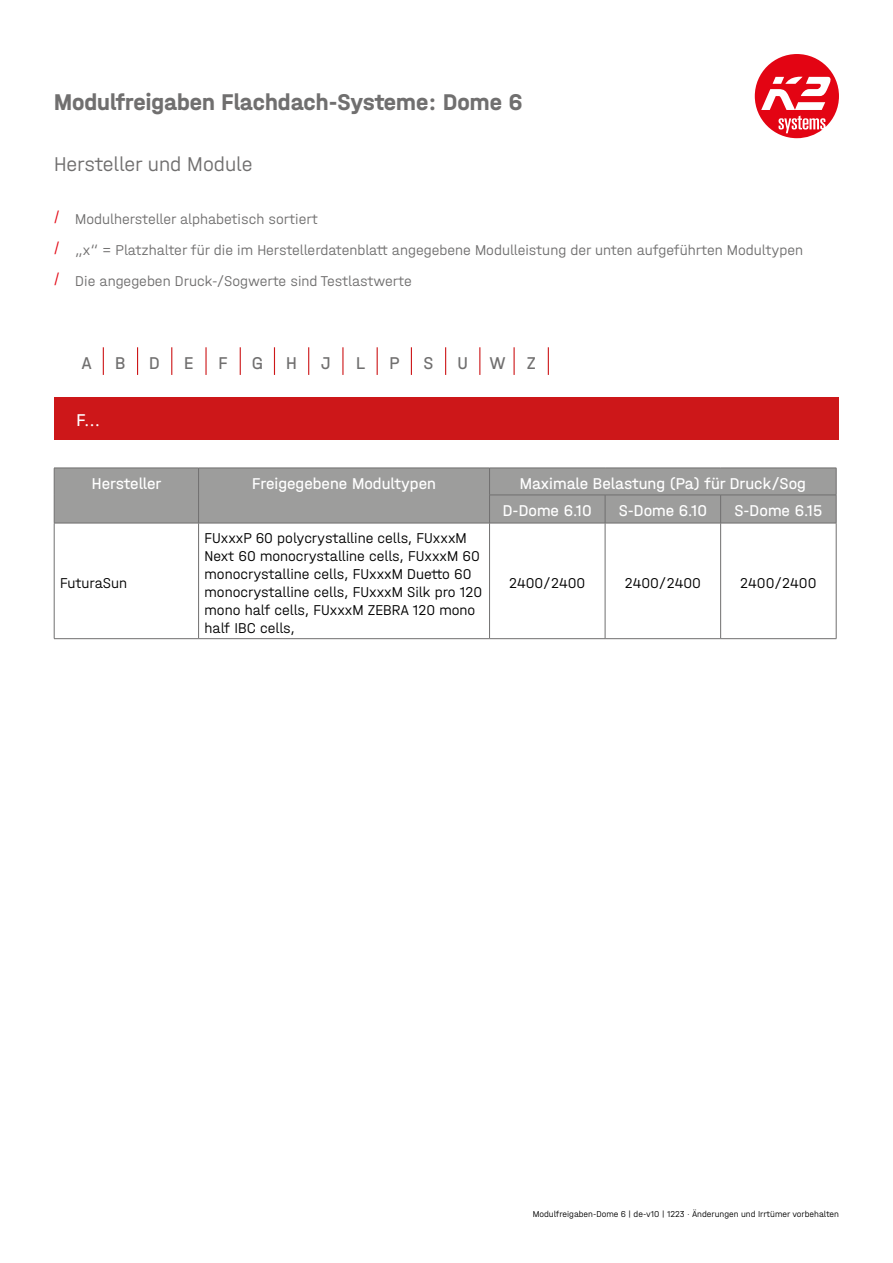
<style>
.page{position:relative;width:893px;height:1263px;background:#fff}
.page>*{position:absolute;margin:0;border:0;box-sizing:border-box;transform-origin:0 0}
.t1{font:24px "K2 Halvar Mittelschrift Bold";color:#706f6f}
.t2{font:21px "K2 Halvar Mittelschrift Light";color:#706f6f}
.t3{font:18px "K2 Halvar Mittelschrift Regular";color:#706f6f}
.t4{font:18px "K2 Halvar Mittelschrift Regular";color:#fff}
.t5{font:16.5px/27px "K2 Halvar Mittelschrift Regular";color:#fff}
.t6{font:15px/18px "K2 Halvar Mittelschrift Light";color:#000}
.t7{font:15px/31px "K2 Halvar Mittelschrift Light";color:#706f6f}
.t8{font:9px "K2 Halvar Mittelschrift Light";color:#000}
</style>
<div class="page">
<div style="left:54px;top:397px;width:785px;height:42px;background:#cd1719"></div>
<svg style="left:755px;top:54px;width:84px;height:84px"></svg>
<svg style="left:103px;top:347px;width:1px;height:28px"></svg>
<svg style="left:137px;top:347px;width:1px;height:28px"></svg>
<svg style="left:171px;top:347px;width:1px;height:28px"></svg>
<hr style="left:205px;top:347px;width:2px;height:28px;background:#cd1719">
<svg style="left:240px;top:347px;width:1px;height:28px"></svg>
<svg style="left:274px;top:347px;width:1px;height:28px"></svg>
<svg style="left:308px;top:347px;width:1px;height:28px"></svg>
<svg style="left:342px;top:347px;width:1px;height:28px"></svg>
<svg style="left:377px;top:347px;width:1px;height:28px"></svg>
<svg style="left:411px;top:347px;width:1px;height:28px"></svg>
<svg style="left:445px;top:347px;width:1px;height:28px"></svg>
<svg style="left:479px;top:347px;width:1px;height:28px"></svg>
<svg style="left:514px;top:347px;width:1px;height:28px"></svg>
<svg style="left:548px;top:347px;width:1px;height:28px"></svg>
<div style="left:54px;top:468px;width:783px;height:55px;background:#9d9d9c"></div>
<hr style="left:54px;top:523px;width:145px;height:1px;background:#706f6f">
<hr style="left:54px;top:523px;width:1px;height:115px;background:#706f6f">
<hr style="left:199px;top:523px;width:291px;height:1px;background:#706f6f">
<hr style="left:198px;top:523px;width:1px;height:115px;background:#706f6f">
<hr style="left:490px;top:523px;width:115px;height:1px;background:#706f6f">
<hr style="left:489px;top:523px;width:1px;height:115px;background:#706f6f">
<hr style="left:605px;top:523px;width:116px;height:1px;background:#706f6f">
<hr style="left:605px;top:523px;width:1px;height:115px;background:#706f6f">
<hr style="left:721px;top:523px;width:115px;height:1px;background:#706f6f">
<hr style="left:720px;top:523px;width:1px;height:115px;background:#706f6f">
<hr style="left:836px;top:523px;width:1px;height:115px;background:#706f6f">
<hr style="left:54px;top:638px;width:145px;height:1px;background:#706f6f">
<hr style="left:199px;top:638px;width:291px;height:1px;background:#706f6f">
<hr style="left:490px;top:638px;width:115px;height:1px;background:#706f6f">
<hr style="left:605px;top:638px;width:116px;height:1px;background:#706f6f">
<hr style="left:721px;top:638px;width:115px;height:1px;background:#706f6f">
<h1 class="t1" style="left:54px;top:87px;width:470px">Modulfreigaben Flachdach-Systeme: Dome 6</h1>
<h2 class="t2" style="left:54px;top:152px;width:200px">Hersteller und Module</h2>
<p class="t7" style="left:54px;top:203px;width:751px"><sup>/</sup> Modulhersteller alphabetisch sortiert<br><sup>/</sup> „x“ = Platzhalter für die im Herstellerdatenblatt angegebene Modulleistung der unten aufgeführten Modultypen <sup>/</sup> Die angegeben Druck-/Sogwerte sind Testlastwerte</p>
<p class="t3" style="left:81px;top:353px;width:12px">A</p>
<p class="t3" style="left:115px;top:353px;width:12px">B</p>
<p class="t3" style="left:149px;top:353px;width:12px">D</p>
<p class="t3" style="left:184px;top:353px;width:11px">E</p>
<p class="t3" style="left:219px;top:353px;width:11px">F</p>
<p class="t3" style="left:252px;top:353px;width:13px">G</p>
<p class="t3" style="left:286px;top:353px;width:12px">H</p>
<p class="t3" style="left:321px;top:353px;width:11px">J</p>
<p class="t3" style="left:356px;top:353px;width:10px">L</p>
<p class="t3" style="left:389px;top:353px;width:12px">P</p>
<p class="t3" style="left:424px;top:353px;width:11px">S</p>
<p class="t3" style="left:458px;top:353px;width:80px">UWZ</p>
<p class="t4" style="left:77px;top:410px;width:25px">F...</p>
<p class="t5" style="left:92px;top:470px;width:71px">Hersteller</p>
<p class="t5" style="left:252px;top:470px;width:185px">Freigegebene Modultypen</p>
<p class="t5" style="left:503px;top:470px;width:305px;text-indent:17px">Maximale Belastung (Pa) für Druck/Sog<br>D-Dome 6.10</p>
<p class="t5" style="left:619px;top:497px;width:90px">S-Dome 6.10</p>
<p class="t5" style="left:734px;top:497px;width:89px">S-Dome 6.15</p>
<p class="t6" style="left:60px;top:573px;width:68px">FuturaSun</p>
<p class="t6" style="left:205px;top:528px;width:279px">FUxxxP 60 polycrystalline cells, FUxxxM Next 60 monocrystalline cells, FUxxxM 60 monocrystalline cells, FUxxxM Duetto 60 monocrystalline cells, FUxxxM Silk pro 120 mono half cells, FUxxxM ZEBRA 120 mono half IBC cells,</p>
<p class="t6" style="left:509px;top:573px;width:78px">2400/2400</p>
<p class="t6" style="left:625px;top:573px;width:78px">2400/2400</p>
<p class="t6" style="left:740px;top:573px;width:78px">2400/2400</p>
<p class="t8" style="left:533px;top:1209px;width:308px">Modulfreigaben-Dome 6 | de-v10 | 1223 · Änderungen und Irrtümer vorbehalten</p>
</div>
